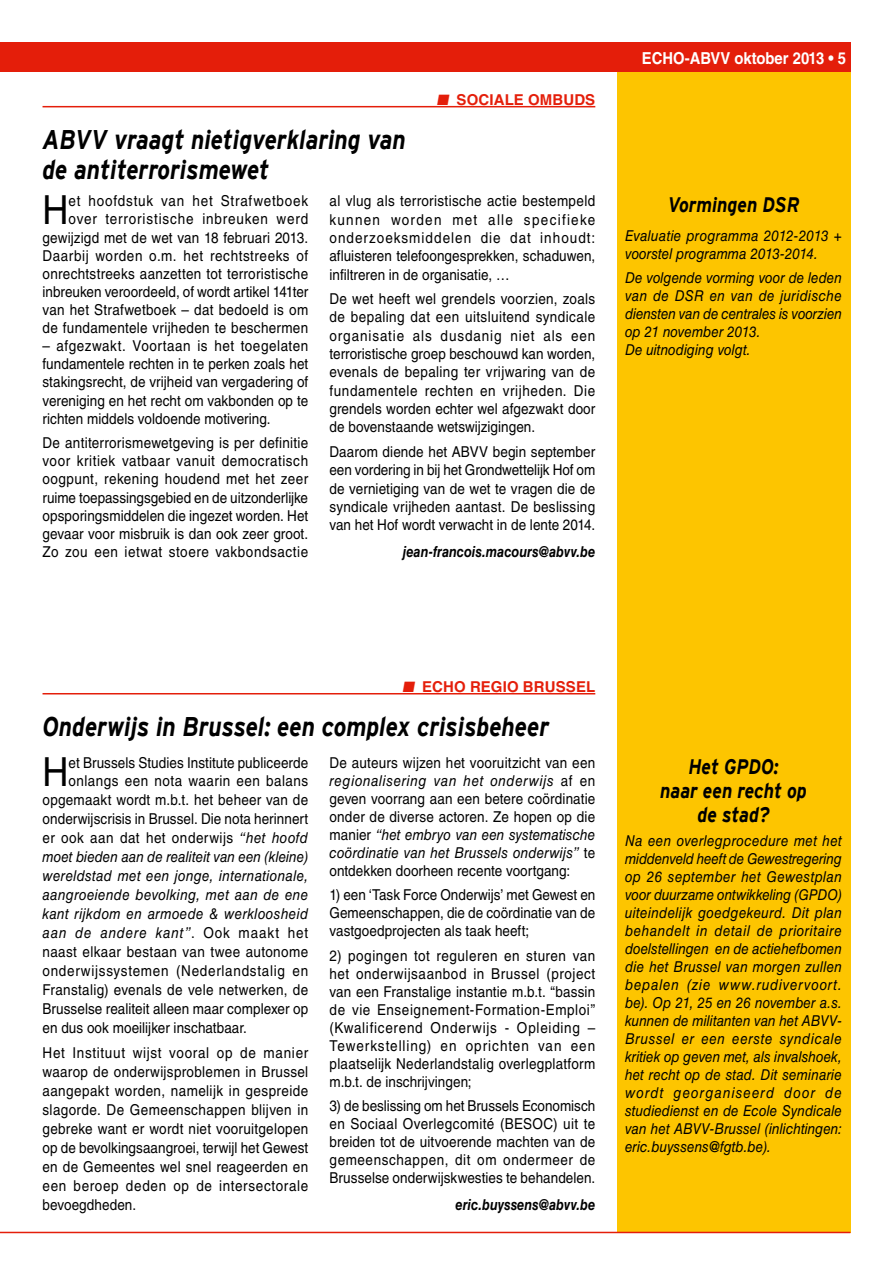
<style>
.page{position:relative;width:893px;height:1263px;background:#fff}
.page>*{position:absolute;margin:0;border:0;box-sizing:border-box;transform-origin:0 0}
.t1{font:40.05px "Helvetica LT Std";color:#000;scale:.9 1}
.t2{font:italic 700 27px/30px "Interstate";color:#000;scale:.85 1}
.t3{font:italic 700 21px/24px "Interstate";color:#000;text-align:center;scale:.85 1}
.t4{font:700 16.5px "Helvetica LT Std";color:#fff;scale:.9 1}
.t5{font:15px/18px "Helvetica LT Std";letter-spacing:.01em;color:#000;text-align:justify;scale:.9 1}
.t6{font:italic 15px/18px "Helvetica LT Std";letter-spacing:.005em;color:#000;scale:.9 1}
.t7{font:italic 15px "Helvetica LT Std";letter-spacing:.025em;color:#000;scale:.9 1}
.t8{font:15px "Helvetica LT Std";letter-spacing:.035em;color:#000;scale:.9 1}
.t9{font:italic 700 15px "Helvetica LT Std";letter-spacing:.005em;color:#000;scale:.85 1}
.t10{font:15px "Helvetica LT Std";letter-spacing:.05em;color:#000;scale:.9 1}
.t11{font:700 15px "Helvetica LT Std";letter-spacing:.01em;color:#e41e0a}
.t12{font:italic 15px "Helvetica LT Std";letter-spacing:.06em;color:#000;scale:.9 1}
.s1{font-style:italic}
.s2{font-style:normal}
</style>
<div class="page">
<div style="left:0;top:43px;width:850px;height:29px;background:#e41e0a"></div>
<div style="left:617px;top:72px;width:233px;height:1161px;background:#fdc500"></div>
<hr style="left:0;top:1232px;width:850px;height:1px;background:#e41e0a">
<hr style="left:43px;top:106px;width:552px;height:1px;background:#e41e0a">
<hr style="left:43px;top:693px;width:552px;height:1px;background:#e41e0a">
<p class="t11" style="left:437px;top:90px;width:160px">■ SOCIALE OMBUDS</p>
<h2 class="t2" style="left:43px;top:124px;width:429px">ABVV vraagt nietigverklaring van de antiterrorismewet</h2>
<h1 class="t1" style="left:43px;top:187px;width:30px">H</h1>
<p class="t5" style="left:43px;top:192px;width:297px;text-align:right">et hoofdstuk van het Strafwetboek over terroristische inbreuken werd gewijzigd met de wet van 18 februari 2013.<br>Daarbij worden o.m. het rechtstreeks of onrechtstreeks aanzetten tot terroristische inbreuken veroordeeld, of wordt artikel 141ter van het Strafwetboek – dat bedoeld is om de fundamentele vrijheden te beschermen</p>
<p class="t5" style="left:43px;top:337px;width:297px">– afgezwakt. Voortaan is het toegelaten fundamentele rechten in te perken zoals het stakingsrecht, de vrijheid van vergadering of vereniging en het recht om vakbonden op te richten middels voldoende motivering.</p>
<p class="t5" style="left:42px;top:434px;width:297px">De antiterrorismewetgeving is per definitie voor kritiek vatbaar vanuit democratisch oogpunt, rekening houdend met het zeer ruime toepassingsgebied en de uitzonderlijke opsporingsmiddelen die ingezet worden. Het gevaar voor misbruik is dan ook zeer groot.<br>Zo zou een ietwat stoere vakbondsactie</p>
<p class="t5" style="left:329px;top:192px;width:297px">al vlug als terroristische actie bestempeld kunnen worden met alle specifieke onderzoeksmiddelen die dat inhoudt: afluisteren telefoongesprekken, schaduwen, infiltreren in de organisatie, …</p>
<p class="t5" style="left:329px;top:290px;width:297px">De wet heeft wel grendels voorzien, zoals de bepaling dat een uitsluitend syndicale organisatie als dusdanig niet als een terroristische groep beschouwd kan worden, evenals de bepaling ter vrijwaring van de fundamentele rechten en vrijheden. Die grendels worden echter wel afgezwakt door de bovenstaande wetswijzigingen.</p>
<p class="t5" style="left:329px;top:442px;width:297px">Daarom diende het ABVV begin september een vordering in bij het Grondwettelijk Hof om de vernietiging van de wet te vragen die de syndicale vrijheden aantast. De beslissing van het Hof wordt verwacht in de lente 2014.</p>
<p class="t9" style="left:403px;top:543px;width:228px">jean-francois.macours@abvv.be</p>
<p class="t4" style="left:642px;top:48px;width:229px">ECHO-ABVV oktober 2013 • 5</p>
<h3 class="t3" style="left:668px;top:193px;width:156px">Vormingen DSR</h3>
<p class="t6" style="left:625px;top:227px;width:242px">Evaluatie programma 2012-2013 + voorstel programma 2013-2014.</p>
<p class="t6" style="left:625px;top:269px;width:242px">De volgende vorming voor de leden van de DSR en van de juridische diensten van de centrales is voorzien op 21 november 2013.<br>De uitnodiging volgt.</p>
<p class="t11" style="left:402px;top:677px;width:194px">■ ECHO REGIO BRUSSEL</p>
<h2 class="t2" style="left:43px;top:711px;width:598px">Onderwijs in Brussel: een complex crisisbeheer</h2>
<h1 class="t1" style="left:43px;top:748px;width:30px">H</h1>
<p class="t5" style="left:69px;top:753px;width:268px">et Brussels Studies Institute publiceerde</p>
<p class="t5" style="left:330px;top:753px;width:297px">De auteurs wijzen het vooruitzicht van een <span class="s1">regionalisering van het onderwijs</span> af en geven voorrang aan een betere coördinatie onder de diverse actoren. Ze hopen op die manier <span class="s1">“het embryo van een systematische coördinatie van het Brussels onderwijs”</span> te ontdekken doorheen recente voortgang:</p>
<p class="t5" style="left:330px;top:886px;width:297px">1) een ‘Task Force Onderwijs’ met Gewest en Gemeenschappen, die de coördinatie van de vastgoedprojecten als taak heeft;</p>
<p class="t5" style="left:330px;top:946px;width:297px">2) pogingen tot reguleren en sturen van het onderwijsaanbod in Brussel (project van een Franstalige instantie m.b.t. “bassin de vie Enseignement-Formation-Emploi” (Kwalificerend Onderwijs - Opleiding – Tewerkstelling) en oprichten van een plaatselijk Nederlandstalig overlegplatform m.b.t. de inschrijvingen;</p>
<p class="t5" style="left:330px;top:1097px;width:297px">3) de beslissing om het Brussels Economisch en Sociaal Overlegcomité (BESOC) uit te breiden tot de uitvoerende machten van de gemeenschappen, dit om ondermeer de Brusselse onderwijskwesties te behandelen.</p>
<p class="t9" style="left:456px;top:1195px;width:166px">eric.buyssens@abvv.be</p>
<p class="t8" style="left:69px;top:772px;width:268px">onlangs een nota waarin een balans</p>
<p class="t5" style="left:43px;top:790px;width:297px">opgemaakt wordt m.b.t. het beheer van de</p>
<p class="t5" style="left:43px;top:809px;width:297px">onderwijscrisis in Brussel. Die nota herinnert</p>
<p class="t8" style="left:43px;top:829px;width:297px">er ook aan dat het onderwijs <span class="s1">“het hoofd</span></p>
<p class="t6" style="left:43px;top:847px;width:297px">moet bieden aan de realiteit van een (kleine)</p>
<p class="t6" style="left:43px;top:866px;width:297px">wereldstad met een jonge, internationale,</p>
<p class="t7" style="left:43px;top:886px;width:297px">aangroeiende bevolking, met aan de ene</p>
<p class="t7" style="left:43px;top:905px;width:297px">kant rijkdom en armoede &amp; werkloosheid</p>
<p class="t12" style="left:43px;top:924px;width:297px">aan de andere kant”<span class="s2">. Ook maakt het</span></p>
<p class="t5" style="left:43px;top:942px;width:297px">naast elkaar bestaan van twee autonome</p>
<p class="t10" style="left:43px;top:962px;width:297px">onderwijssystemen (Nederlandstalig en</p>
<p class="t5" style="left:43px;top:980px;width:297px">Franstalig) evenals de vele netwerken, de</p>
<p class="t5" style="left:43px;top:999px;width:297px">Brusselse realiteit alleen maar complexer op</p>
<p class="t5" style="left:43px;top:1018px;width:229px">en dus ook moeilijker inschatbaar.</p>
<p class="t5" style="left:43px;top:1043px;width:297px;line-height:19px">Het Instituut wijst vooral op de manier waarop de onderwijsproblemen in Brussel aangepakt worden, namelijk in gespreide slagorde. De Gemeenschappen blijven in gebreke want er wordt niet vooruitgelopen op de bevolkingsaangroei, terwijl het Gewest en de Gemeentes wel snel reageerden en een beroep deden op de intersectorale bevoegdheden.</p>
<h3 class="t3" style="left:660px;top:754px;width:174px">Het GPDO:<br>naar een recht op de stad?</h3>
<p class="t6" style="left:625px;top:832px;width:242px;text-align:justify">Na een overlegprocedure met het middenveld heeft de Gewestregering op 26 september het Gewestplan voor duurzame ontwikkeling (GPDO) uiteindelijk goedgekeurd. Dit plan behandelt in detail de prioritaire doelstellingen en de actiehefbomen die het Brussel van morgen zullen bepalen (zie www.rudivervoort. be). Op 21, 25 en 26 november a.s. kunnen de militanten van het ABVV-Brussel er een eerste syndicale kritiek op geven met, als invalshoek, het recht op de stad. Dit seminarie wordt georganiseerd door de studiedienst en de Ecole Syndicale van het ABVV-Brussel (inlichtingen: eric.buyssens@fgtb.be).</p>
</div>
